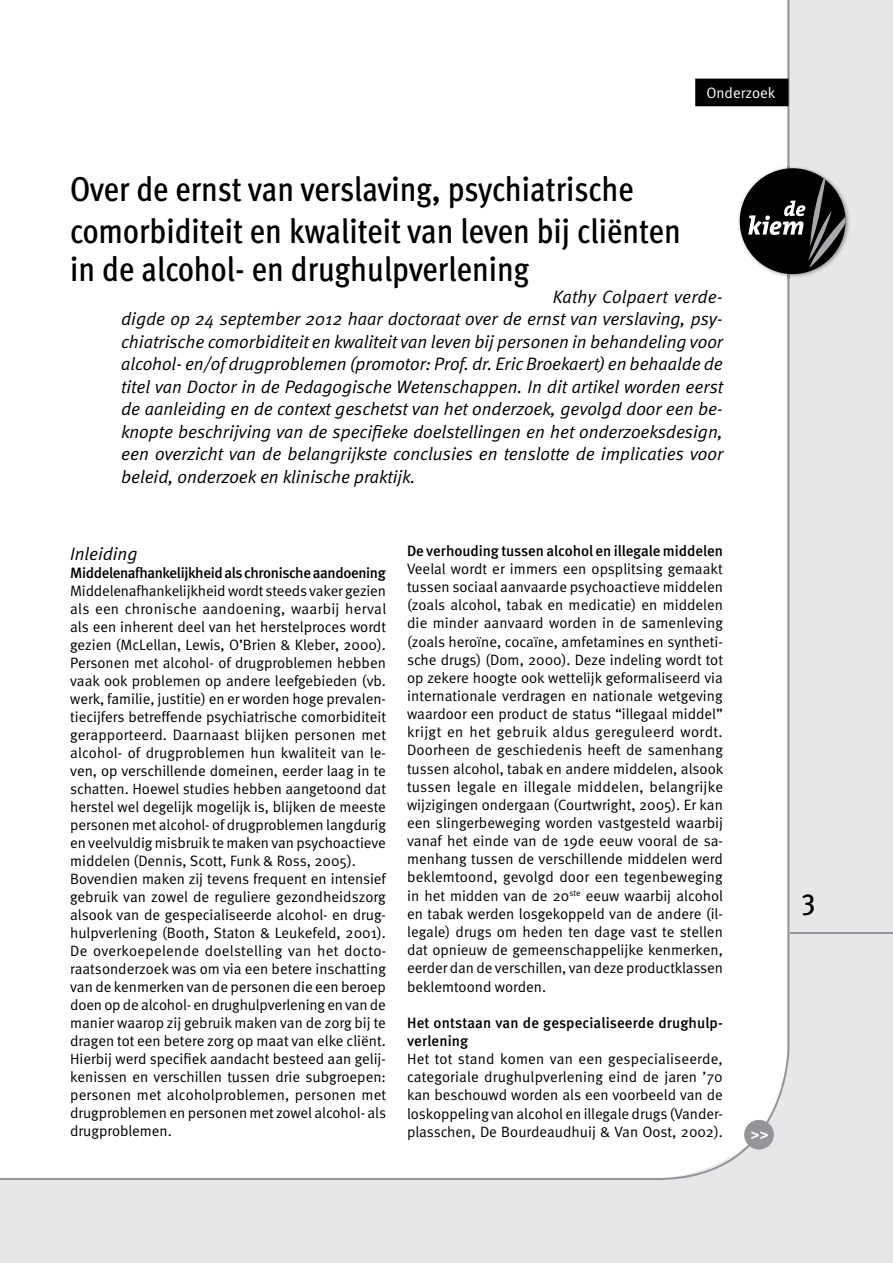
<style>
.page{position:relative;width:893px;height:1263px;background:#e6e7e8}
.page>*{position:absolute;margin:0;border:0;box-sizing:border-box;transform-origin:0 0}
.t1{font:500 34.5px/40px "Meta Cond";color:#000}
.t2{font:500 30px "Meta Cond";color:#000}
.t3{font:italic 18px/22.5px "Meta Normal";color:#000;text-align:justify}
.t4{font:15px/18px "Meta Normal";color:#000;text-align:justify}
.t5{font:15px/18.1px "Meta Medium LF";color:#000}
.t6{font:15px "Meta Medium LF";letter-spacing:-.025em;color:#000}
.t7{font:15px "Meta Normal";color:#fff}
.t8{font:900 15px "Frutiger";color:#fff}
</style>
<div class="page">
<hr style="left:790px;top:932px;width:103px;height:1px;background:#939598">
<div style="left:0;top:0;width:789px;height:1180px;background:#fff"></div>
<div style="left:744px;top:1120px;width:30px;height:29px;background:#939598;border-radius:50%"></div>
<img style="left:738px;top:167px;width:111px;height:111px">
<div style="left:740px;top:168px;width:105px;height:106px;background:#000;border-radius:50%"></div>
<svg style="left:748px;top:178px;width:98px;height:90px"></svg>
<div style="left:695px;top:79px;width:93px;height:27px;background:#000"></div>
<p class="t7" style="left:706px;top:84px;width:71px">Onderzoek</p>
<h1 class="t1" style="left:70px;top:169px;width:612px">Over de ernst van verslaving, psychiatrische comorbiditeit en kwaliteit van leven bij cliënten in de alcohol- en drughulpverlening</h1>
<p class="t3" style="left:121px;top:285px;width:604px;text-indent:432px">Kathy Colpaert verde&shy;digde op 24 september 2012 haar doctoraat over de ernst van verslaving, psy&shy;chiatrische comorbiditeit en kwaliteit van leven bij personen in behandeling voor alcohol- en/of drugproblemen (promotor: Prof. dr. Eric Broekaert) en behaalde de titel van Doctor in de Pedagogische Wetenschappen. In dit artikel worden eerst de aanleiding en de context geschetst van het onderzoek, gevolgd door een be&shy;knopte beschrijving van de specifieke doelstellingen en het onderzoeksdesign, een overzicht van de belangrijkste conclusies en tenslotte de implicaties voor beleid, onderzoek en klinische praktijk.</p>
<p class="t3" style="left:70px;top:542px;width:69px">Inleiding</p>
<p class="t6" style="left:70px;top:564px;width:317px">Middelenafhankelijkheid als chronische aandoening</p>
<p class="t4" style="left:70px;top:581px;width:318px;text-align:left">Middelenafhankelijkheid wordt steeds vaker gezien als een chronische aandoening, waarbij herval als een inherent deel van het herstelproces wordt gezien (McLellan, Lewis, O’Brien &amp; Kleber, 2000).<br>Personen met alcohol- of drugproblemen hebben vaak ook problemen op andere leefgebieden (vb. werk, familie, justitie) en er worden hoge prevalen&shy;tiecijfers betreffende psychiatrische comorbiditeit gerapporteerd. Daarnaast blijken personen met alcohol- of drugproblemen hun kwaliteit van le&shy;ven, op verschillende domeinen, eerder laag in te schatten. Hoewel studies hebben aangetoond dat herstel wel degelijk mogelijk is, blijken de meeste personen met alcohol- of drugproblemen langdurig en veelvuldig misbruik te maken van psychoactieve middelen (Dennis, Scott, Funk &amp; Ross, 2005).<br>Bovendien maken zij tevens frequent en intensief gebruik van zowel de reguliere gezondheidszorg alsook van de gespecialiseerde alcohol- en drug&shy;hulpverlening (Booth, Staton &amp; Leukefeld, 2001).<br>De overkoepelende doelstelling van het docto&shy;raatsonderzoek was om via een betere inschatting van de kenmerken van de personen die een beroep doen op de alcohol- en drughulpverlening en van de manier waarop zij gebruik maken van de zorg bij te dragen tot een betere zorg op maat van elke cliënt.<br>Hierbij werd specifiek aandacht besteed aan gelij&shy;kenissen en verschillen tussen drie subgroepen: personen met alcoholproblemen, personen met drugproblemen en personen met zowel alcohol- als drugproblemen.</p>
<p class="t5" style="left:407px;top:541px;width:317px">De verhouding tussen alcohol en illegale middelen</p>
<p class="t4" style="left:407px;top:559px;width:318px">Veelal wordt er immers een opsplitsing gemaakt tussen sociaal aanvaarde psychoactieve middelen (zoals alcohol, tabak en medicatie) en middelen die minder aanvaard worden in de samenleving (zoals heroïne, cocaïne, amfetamines en syntheti&shy;sche drugs) (Dom, 2000). Deze indeling wordt tot op zekere hoogte ook wettelijk geformaliseerd via internationale verdragen en nationale wetgeving waardoor een product de status “illegaal middel” krijgt en het gebruik aldus gereguleerd wordt.<br>Doorheen de geschiedenis heeft de samenhang tussen alcohol, tabak en andere middelen, alsook tussen legale en illegale middelen, belangrijke wijzigingen ondergaan (Courtwright, 2005). Er kan een slingerbeweging worden vastgesteld waarbij vanaf het einde van de 19de eeuw vooral de sa&shy;menhang tussen de verschillende middelen werd beklemtoond, gevolgd door een tegenbeweging in het midden van de 20<sup>ste</sup> eeuw waarbij alcohol en tabak werden losgekoppeld van de andere (il&shy;legale) drugs om heden ten dage vast te stellen dat opnieuw de gemeenschappelijke kenmerken, eerder dan de verschillen, van deze productklassen beklemtoond worden.</p>
<p class="t5" style="left:407px;top:1013px;width:317px">Het ontstaan van de gespecialiseerde drughulp&shy;verlening</p>
<p class="t4" style="left:407px;top:1050px;width:317px">Het tot stand komen van een gespecialiseerde, categoriale drughulpverlening eind de jaren ’70 kan beschouwd worden als een voorbeeld van de loskoppeling van alcohol en illegale drugs (Vander&shy;plasschen, De Bourdeaudhuij &amp; Van Oost, 2002).</p>
<p class="t8" style="left:751px;top:1124px;width:19px">&gt;&gt;</p>
<h2 class="t2" style="left:802px;top:882px;width:15px">3</h2>
</div>
